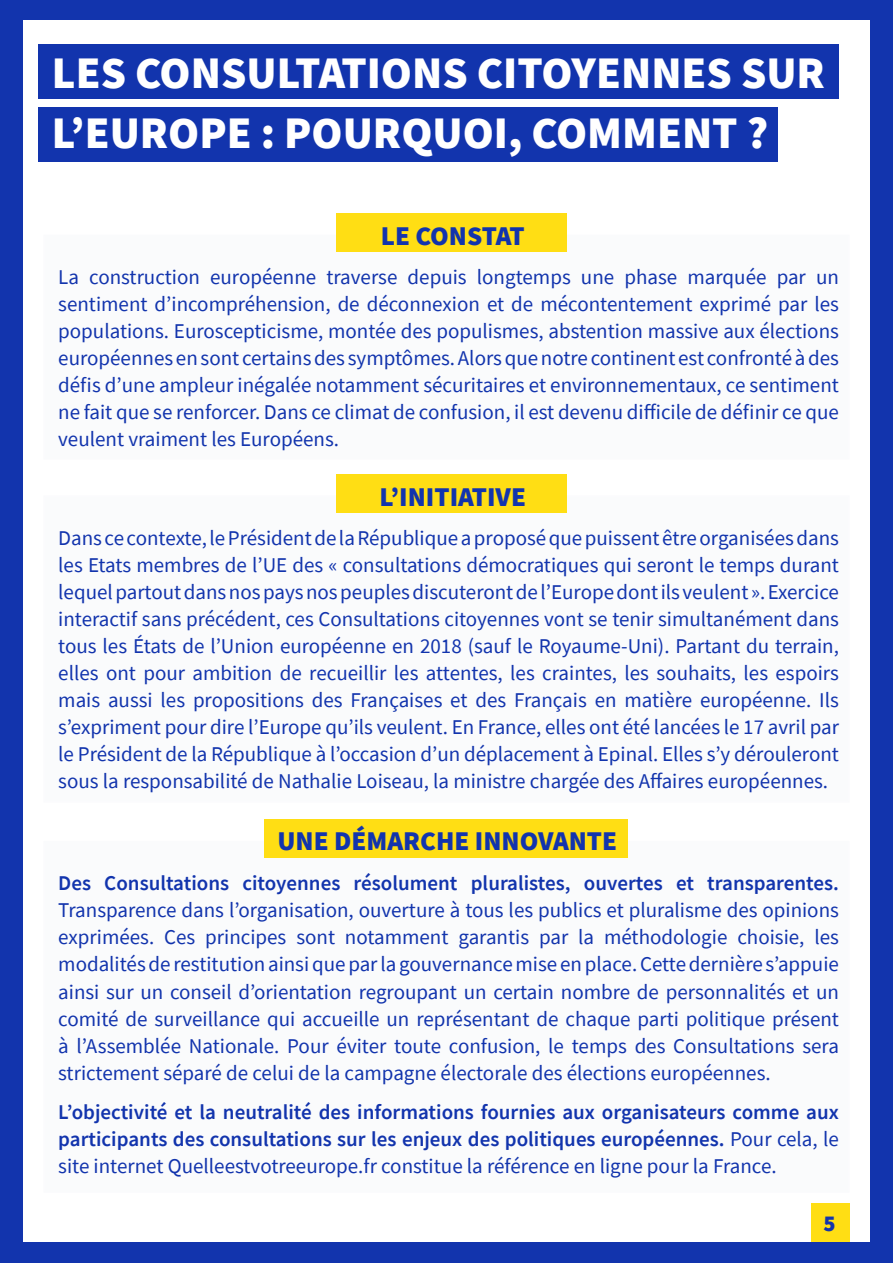
<style>
.page{position:relative;width:893px;height:1263px;background:#1234ad}
.page>*{position:absolute;margin:0;border:0;box-sizing:border-box;transform-origin:0 0}
.t1{font:900 45px/60px "Source Sans Pro";color:#fff}
.t2{font:900 27px "Source Sans Pro";color:#1234ad}
.t3{font:900 27px "Source Sans Pro";letter-spacing:-.02em;color:#1234ad}
.t4{font:900 22.5px "Source Sans Pro";color:#1234ad}
.t5{font:21px/27px "Source Sans Pro";color:#1234ad;text-align:justify}
.t6{font:600 21px/27px "Source Sans Pro";color:#1234ad;text-align:justify}
.s1{font-weight:600}
.s2{font-weight:400}
</style>
<div class="page">
<div style="left:23px;top:21px;width:847px;height:1221px;background:#fff"></div>
<div style="left:39px;top:44px;width:800px;height:55px;background:#1234ad"></div>
<div style="left:39px;top:107px;width:739px;height:54px;background:#1234ad"></div>
<div style="left:43px;top:234px;width:807px;height:226px;background:#fafbfc"></div>
<div style="left:336px;top:214px;width:231px;height:38px;background:#ffde14"></div>
<div style="left:43px;top:495px;width:807px;height:308px;background:#fafbfc"></div>
<div style="left:336px;top:475px;width:231px;height:38px;background:#ffde14"></div>
<div style="left:43px;top:841px;width:807px;height:352px;background:#fafbfc"></div>
<div style="left:265px;top:819px;width:363px;height:38px;background:#ffde14"></div>
<div style="left:811px;top:1204px;width:39px;height:38px;background:#ffde14"></div>
<p class="t1" style="left:52px;top:43px;width:775px">LES CONSULTATIONS CITOYENNES SUR<br>L’EUROPE : POURQUOI, COMMENT ?</p>
<p class="t3" style="left:381px;top:217px;width:145px">LE CONSTAT</p>
<p class="t5" style="left:58px;top:264px;width:782px">La construction européenne traverse depuis longtemps une phase marquée par un sentiment d’incompréhension, de déconnexion et de mécontentement exprimé par les populations. Euroscepticisme, montée des populismes, abstention massive aux élections européennes en sont certains des symptômes. Alors que notre continent est confronté à des défis d’une ampleur inégalée notamment sécuritaires et environnementaux, ce sentiment ne fait que se renforcer. Dans ce climat de confusion, il est devenu difficile de définir ce que veulent vraiment les Européens.</p>
<p class="t2" style="left:379px;top:478px;width:148px">L’INITIATIVE</p>
<p class="t5" style="left:58px;top:524px;width:782px">Dans ce contexte, le Président de la République a proposé que puissent être organisées dans les Etats membres de l’UE des « consultations démocratiques qui seront le temps durant lequel partout dans nos pays nos peuples discuteront de l’Europe dont ils veulent ». Exercice interactif sans précédent, ces Consultations citoyennes vont se tenir simultanément dans tous les États de l’Union européenne en 2018 (sauf le Royaume-Uni). Partant du terrain, elles ont pour ambition de recueillir les attentes, les craintes, les souhaits, les espoirs mais aussi les propositions des Françaises et des Français en matière européenne. Ils s’expriment pour dire l’Europe qu’ils veulent. En France, elles ont été lancées le 17 avril par le Président de la République à l’occasion d’un déplacement à Epinal. Elles s’y dérouleront sous la responsabilité de Nathalie Loiseau, la ministre chargée des Affaires européennes.</p>
<p class="t2" style="left:277px;top:822px;width:341px">UNE DÉMARCHE INNOVANTE</p>
<p class="t5" style="left:58px;top:870px;width:782px"><span class="s1">Des Consultations citoyennes résolument pluralistes, ouvertes et transparentes.<br></span>Transparence dans l’organisation, ouverture à tous les publics et pluralisme des opinions exprimées. Ces principes sont notamment garantis par la méthodologie choisie, les modalités de restitution ainsi que par la gouvernance mise en place. Cette dernière s’appuie ainsi sur un conseil d’orientation regroupant un certain nombre de personnalités et un comité de surveillance qui accueille un représentant de chaque parti politique présent à l’Assemblée Nationale. Pour éviter toute confusion, le temps des Consultations sera strictement séparé de celui de la campagne électorale des élections européennes.</p>
<p class="t6" style="left:58px;top:1098px;width:782px">L’objectivité et la neutralité des informations fournies aux organisateurs comme aux participants des consultations sur les enjeux des politiques européennes. <span class="s2">Pour cela, le site internet Quelleestvotreeurope.fr constitue la référence en ligne pour la France.</span></p>
<p class="t4" style="left:823px;top:1208px;width:14px">5</p>
</div>
